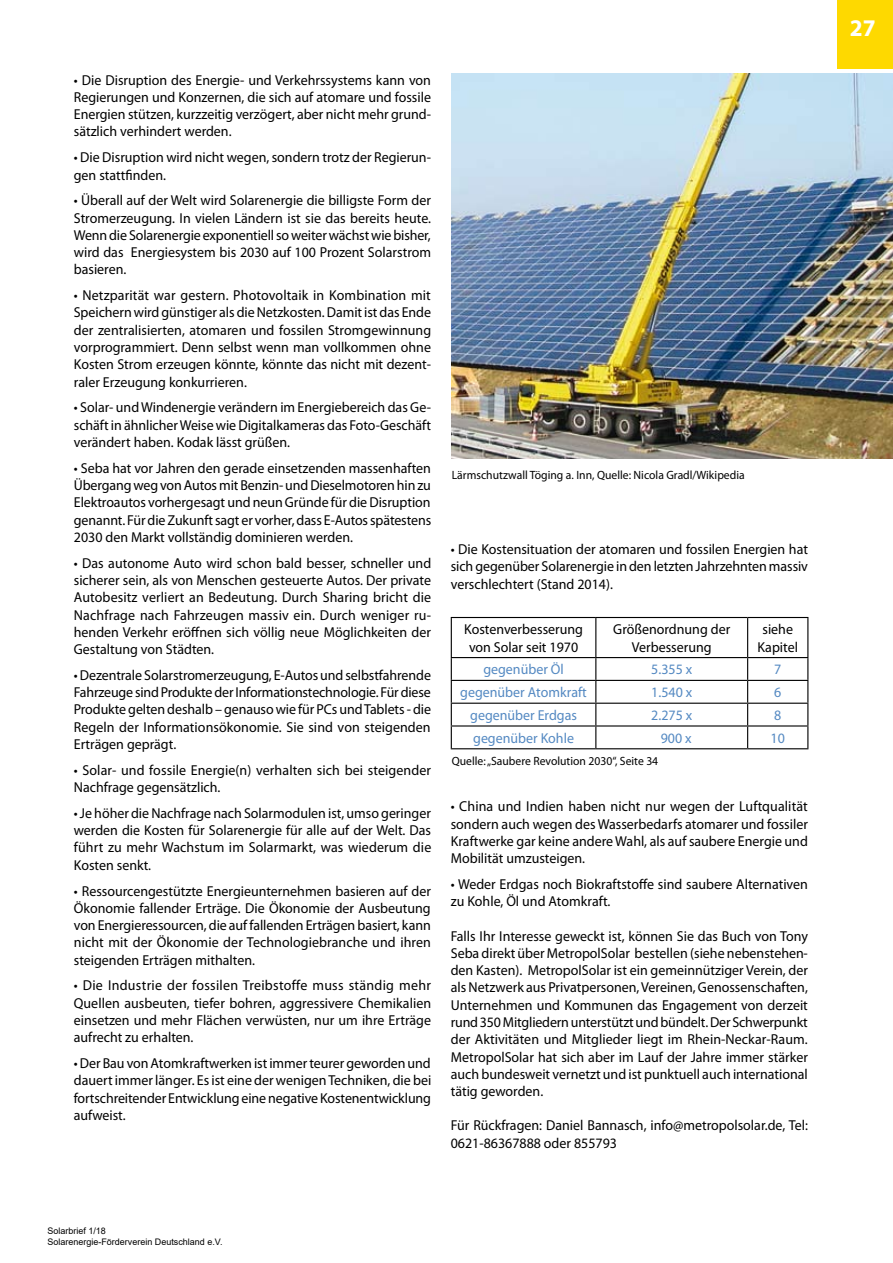
<style>
.page{position:relative;width:893px;height:1263px;background:#fff}
.page>*{position:absolute;margin:0;border:0;box-sizing:border-box;transform-origin:0 0}
.t1{font:700 24px "Myriad Pro";color:#fff}
.t2{font:14.4px/17.2px "Myriad Pro";color:#000;text-align:justify}
.t3{font:14.4px "Myriad Pro";color:#5489c2}
.t4{font:12px "Myriad Pro";color:#000}
.t5{font:9px/10.8px "Arial";color:#000}
</style>
<div class="page">
<div style="left:837px;top:0;width:56px;height:69px;background:#fed900"></div>
<hr style="left:451px;top:617px;width:145px;height:1px;background:#000">
<hr style="left:451px;top:618px;width:1px;height:39px;background:#000">
<hr style="left:596px;top:617px;width:152px;height:1px;background:#000">
<hr style="left:595px;top:618px;width:1px;height:39px;background:#000">
<hr style="left:748px;top:617px;width:60px;height:1px;background:#000">
<hr style="left:747px;top:618px;width:1px;height:39px;background:#000">
<hr style="left:807px;top:618px;width:1px;height:39px;background:#000">
<hr style="left:451px;top:657px;width:145px;height:1px;background:#000">
<hr style="left:596px;top:657px;width:152px;height:1px;background:#000">
<hr style="left:748px;top:657px;width:60px;height:1px;background:#000">
<hr style="left:451px;top:680px;width:145px;height:1px;background:#000">
<hr style="left:596px;top:680px;width:152px;height:1px;background:#000">
<hr style="left:748px;top:680px;width:60px;height:1px;background:#000">
<hr style="left:451px;top:703px;width:145px;height:1px;background:#000">
<hr style="left:596px;top:703px;width:152px;height:1px;background:#000">
<hr style="left:748px;top:703px;width:60px;height:1px;background:#000">
<hr style="left:451px;top:725px;width:145px;height:1px;background:#000">
<svg style="left:451px;top:658px;width:1px;height:90px"></svg>
<hr style="left:596px;top:725px;width:152px;height:1px;background:#000">
<svg style="left:595px;top:658px;width:1px;height:90px"></svg>
<hr style="left:748px;top:725px;width:60px;height:1px;background:#000">
<svg style="left:747px;top:658px;width:1px;height:90px"></svg>
<svg style="left:807px;top:658px;width:1px;height:90px"></svg>
<hr style="left:451px;top:748px;width:145px;height:1px;background:#000">
<hr style="left:596px;top:748px;width:152px;height:1px;background:#000">
<hr style="left:748px;top:748px;width:60px;height:1px;background:#000">
<img style="left:451px;top:73px;width:442px;height:385px">
<p class="t2" style="left:74px;top:71px;width:359px">• Die Disruption des Energie- und Verkehrssystems kann von Regierungen und Konzernen, die sich auf atomare und fossile Energien stützen, kurzzeitig verzögert, aber nicht mehr grund&shy;sätzlich verhindert werden.</p>
<p class="t2" style="left:74px;top:149px;width:359px">• Die Disruption wird nicht wegen, sondern trotz der Regierun&shy;gen stattfinden.</p>
<p class="t2" style="left:74px;top:192px;width:359px">• Überall auf der Welt wird Solarenergie die billigste Form der Stromerzeugung. In vielen Ländern ist sie das bereits heute.<br>Wenn die Solarenergie exponentiell so weiter wächst wie bisher, wird das Energiesystem bis 2030 auf 100 Prozent Solarstrom basieren.</p>
<p class="t2" style="left:74px;top:286px;width:359px">• Netzparität war gestern. Photovoltaik in Kombination mit Speichern wird günstiger als die Netzkosten. Damit ist das Ende der zentralisierten, atomaren und fossilen Stromgewinnung vorprogrammiert. Denn selbst wenn man vollkommen ohne Kosten Strom erzeugen könnte, könnte das nicht mit dezent&shy;raler Erzeugung konkurrieren.</p>
<p class="t2" style="left:74px;top:399px;width:359px">• Solar- und Windenergie verändern im Energiebereich das Ge&shy;schäft in ähnlicher Weise wie Digitalkameras das Foto-Geschäft verändert haben. Kodak lässt grüßen.</p>
<p class="t2" style="left:74px;top:459px;width:359px">• Seba hat vor Jahren den gerade einsetzenden massenhaften Übergang weg von Autos mit Benzin- und Dieselmotoren hin zu Elektroautos vorhergesagt und neun Gründe für die Disruption genannt. Für die Zukunft sagt er vorher, dass E-Autos spätestens 2030 den Markt vollständig dominieren werden.</p>
<p class="t2" style="left:74px;top:554px;width:359px">• Das autonome Auto wird schon bald besser, schneller und sicherer sein, als von Menschen gesteuerte Autos. Der private Autobesitz verliert an Bedeutung. Durch Sharing bricht die Nachfrage nach Fahrzeugen massiv ein. Durch weniger ru&shy;henden Verkehr eröffnen sich völlig neue Möglichkeiten der Gestaltung von Städten.</p>
<p class="t2" style="left:74px;top:666px;width:359px">• Dezentrale Solarstromerzeugung, E-Autos und selbstfahrende Fahrzeuge sind Produkte der Informationstechnologie. Für diese Produkte gelten deshalb – genauso wie für PCs und Tablets - die Regeln der Informationsökonomie. Sie sind von steigenden Erträgen geprägt.</p>
<p class="t2" style="left:74px;top:761px;width:359px">• Solar- und fossile Energie(n) verhalten sich bei steigender<br>Nachfrage gegensätzlich.</p>
<p class="t2" style="left:74px;top:804px;width:359px">• Je höher die Nachfrage nach Solarmodulen ist, umso geringer werden die Kosten für Solarenergie für alle auf der Welt. Das führt zu mehr Wachstum im Solarmarkt, was wiederum die Kosten senkt.</p>
<p class="t2" style="left:74px;top:882px;width:359px">• Ressourcengestützte Energieunternehmen basieren auf der Ökonomie fallender Erträge. Die Ökonomie der Ausbeutung von Energieressourcen, die auf fallenden Erträgen basiert, kann nicht mit der Ökonomie der Technologiebranche und ihren steigenden Erträgen mithalten.</p>
<p class="t2" style="left:74px;top:977px;width:359px">• Die Industrie der fossilen Treibstoffe muss ständig mehr Quellen ausbeuten, tiefer bohren, aggressivere Chemikalien einsetzen und mehr Flächen verwüsten, nur um ihre Erträge aufrecht zu erhalten.</p>
<p class="t2" style="left:74px;top:1054px;width:359px">• Der Bau von Atomkraftwerken ist immer teurer geworden und dauert immer länger. Es ist eine der wenigen Techniken, die bei fortschreitender Entwicklung eine negative Kostenentwicklung aufweist.</p>
<p class="t4" style="left:452px;top:467px;width:294px">Lärmschutzwall Töging a. Inn, Quelle: Nicola Gradl/Wikipedia</p>
<p class="t2" style="left:451px;top:540px;width:359px">• Die Kostensituation der atomaren und fossilen Energien hat sich gegenüber Solarenergie in den letzten Jahrzehnten massiv verschlechtert (Stand 2014).</p>
<p class="t2" style="left:464px;top:621px;width:120px;text-align:center">Kostenverbesserung von Solar seit 1970</p>
<p class="t2" style="left:613px;top:621px;width:118px;text-align:center">Größenordnung der<br>Verbesserung</p>
<p class="t2" style="left:757px;top:621px;width:42px;text-align:center">siehe<br>Kapitel</p>
<p class="t3" style="left:483px;top:661px;width:82px">gegenüber Öl</p>
<p class="t3" style="left:651px;top:661px;width:42px">5.355 x</p>
<p class="t3" style="left:774px;top:661px;width:9px">7</p>
<p class="t3" style="left:460px;top:683px;width:128px">gegenüber Atomkraft</p>
<p class="t3" style="left:651px;top:683px;width:42px">1.540 x</p>
<p class="t3" style="left:774px;top:683px;width:9px">6</p>
<p class="t3" style="left:470px;top:706px;width:108px">gegenüber Erdgas</p>
<p class="t3" style="left:651px;top:706px;width:42px">2.275 x</p>
<p class="t3" style="left:774px;top:706px;width:9px">8</p>
<p class="t3" style="left:473px;top:729px;width:102px">gegenüber Kohle</p>
<p class="t3" style="left:661px;top:729px;width:32px">900 x</p>
<p class="t3" style="left:771px;top:729px;width:16px">10</p>
<p class="t4" style="left:452px;top:754px;width:208px">Quelle: „Saubere Revolution 2030“, Seite 34</p>
<p class="t2" style="left:451px;top:798px;width:359px">• China und Indien haben nicht nur wegen der Luftqualität sondern auch wegen des Wasserbedarfs atomarer und fossiler Kraftwerke gar keine andere Wahl, als auf saubere Energie und Mobilität umzusteigen.</p>
<p class="t2" style="left:451px;top:875px;width:359px">• Weder Erdgas noch Biokraftstoffe sind saubere Alternativen zu Kohle, Öl und Atomkraft.</p>
<p class="t2" style="left:451px;top:927px;width:359px">Falls Ihr Interesse geweckt ist, können Sie das Buch von Tony Seba direkt über MetropolSolar bestellen (siehe nebenstehen&shy;den Kasten). MetropolSolar ist ein gemeinnütziger Verein, der als Netzwerk aus Privatpersonen, Vereinen, Genossenschaften, Unternehmen und Kommunen das Engagement von derzeit rund 350 Mitgliedern unterstützt und bündelt. Der Schwerpunkt der Aktivitäten und Mitglieder liegt im Rhein-Neckar-Raum.<br>MetropolSolar hat sich aber im Lauf der Jahre immer stärker auch bundesweit vernetzt und ist punktuell auch international tätig geworden.</p>
<p class="t2" style="left:451px;top:1117px;width:359px">Für Rückfragen: Daniel Bannasch, info@metropolsolar.de, Tel:<br>0621-86367888 oder 855793</p>
<p class="t5" style="left:47px;top:1226px;width:177px">Solarbrief 1/18<br>Solarenergie-Förderverein Deutschland e.V.</p>
<h1 class="t1" style="left:850px;top:13px;width:27px">27</h1>
</div>
